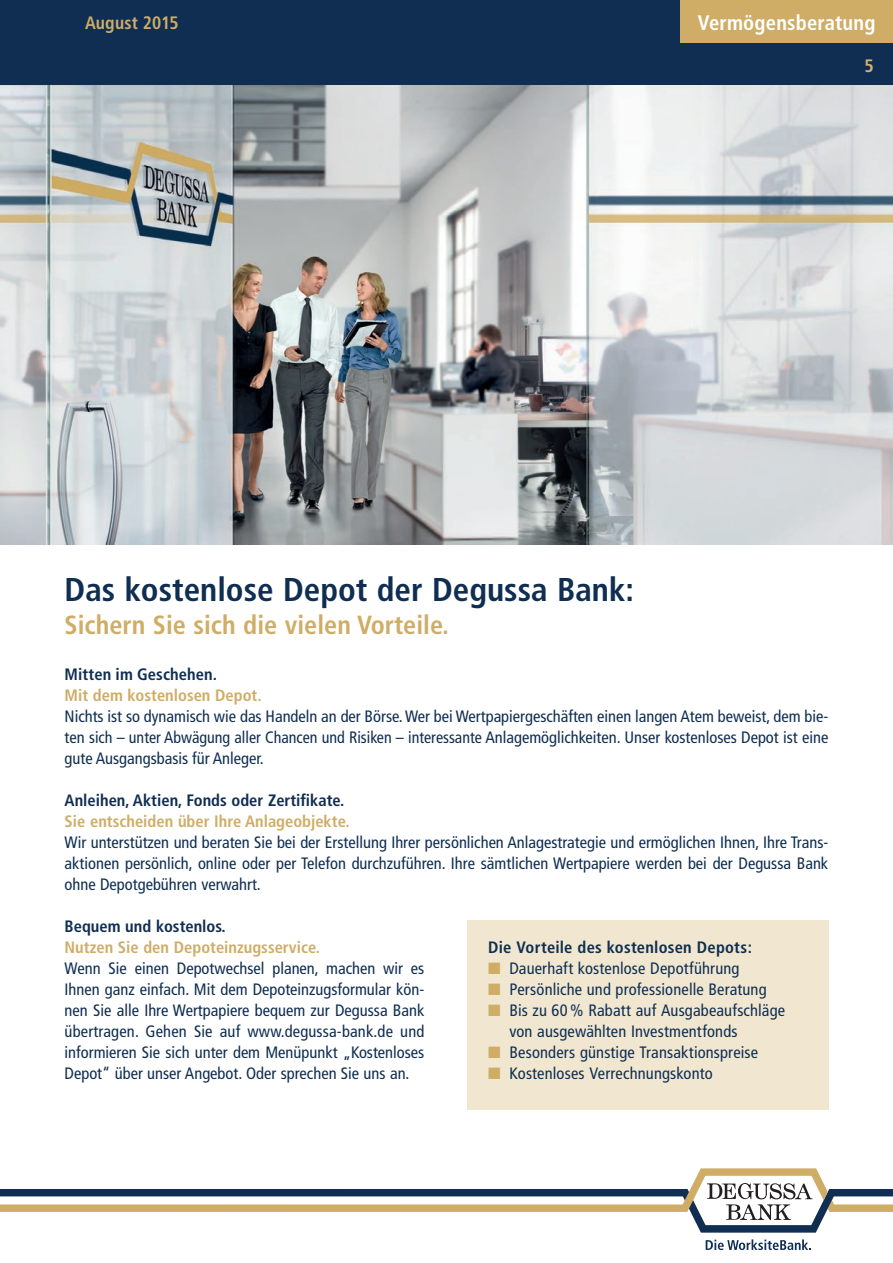
<style>
.page{position:relative;width:893px;height:1263px;background:#fff}
.page>*{position:absolute;margin:0;border:0;box-sizing:border-box;transform-origin:0 0}
.t1{font:700 condensed 33px "Frutiger";color:#0f2e52}
.t2{font:700 condensed 26.25px "Frutiger";color:#cfad66}
.t3{font:700 condensed 21px "Frutiger";letter-spacing:.01em;color:#fff}
.t4{font:700 condensed 18px "Frutiger";letter-spacing:.01em;color:#cfad66}
.t5{font:700 condensed 18px "Frutiger";color:#d3b373}
.Copy{font:condensed 16.5px/21px "Frutiger";letter-spacing:.005em;color:#0f2e52;text-align:justify}
.Copy-2{font:700 condensed 16.5px "Frutiger";color:#0f2e52}
.t6{font:700 condensed 16.5px "Frutiger";color:#cfad66}
.s1{color:#cfad66}
</style>
<div class="page">
<div style="left:0;top:0;width:893px;height:85px;background:#0f2e52"></div>
<div style="left:680px;top:0;width:213px;height:43px;background:#cfad66"></div>
<svg style="left:0;top:1168px;width:893px;height:64px"></svg>
<svg style="left:706px;top:1239px;width:105px;height:11px"></svg>
<img style="left:0;top:85px;width:893px;height:459px">
<div style="left:467px;top:921px;width:361px;height:189px;background:#f1e7d1"></div>
<p class="t4" style="left:85px;top:13px;width:95px">August 2015</p>
<p class="t3" style="left:698px;top:10px;width:179px">Vermögensberatung</p>
<p class="t5" style="left:864px;top:55px;width:11px">5</p>
<p class="t1" style="left:65px;top:570px;width:571px">Das kostenlose Depot der Degussa Bank:</p>
<p class="t2" style="left:65px;top:609px;width:386px">Sichern Sie sich die vielen Vorteile.</p>
<p class="Copy-2" style="left:65px;top:664px;width:154px">Mitten im Geschehen.</p>
<p class="t6" style="left:65px;top:685px;width:199px">Mit dem kostenlosen Depot.</p>
<p class="Copy" style="left:65px;top:706px;width:765px">Nichts ist so dynamisch wie das Handeln an der Börse. Wer bei Wertpapiergeschäften einen langen Atem beweist, dem bie&shy;ten sich – unter Abwägung aller Chancen und Risiken – interessante Anlagemöglichkeiten. Unser kostenloses Depot ist eine gute Ausgangsbasis für Anleger.</p>
<p class="Copy-2" style="left:65px;top:790px;width:281px">Anleihen, Aktien, Fonds oder Zertifikate.</p>
<p class="t6" style="left:65px;top:811px;width:286px">Sie entscheiden über Ihre Anlageobjekte.</p>
<p class="Copy" style="left:65px;top:832px;width:765px">Wir unterstützen und beraten Sie bei der Erstellung Ihrer persönlichen Anlagestrategie und ermöglichen Ihnen, Ihre Trans&shy;aktionen persönlich, online oder per Telefon durchzuführen. Ihre sämtlichen Wertpapiere werden bei der Degussa Bank ohne Depotgebühren verwahrt.</p>
<p class="Copy-2" style="left:65px;top:916px;width:163px">Bequem und kostenlos.</p>
<p class="t6" style="left:65px;top:937px;width:257px">Nutzen Sie den Depoteinzugsservice.</p>
<p class="Copy" style="left:65px;top:958px;width:361px">Wenn Sie einen Depotwechsel planen, machen wir es Ihnen ganz einfach. Mit dem Depoteinzugsformular kön&shy;nen Sie alle Ihre Wertpapiere bequem zur Degussa Bank übertragen. Gehen Sie auf www.degussa-bank.de und informieren Sie sich unter dem Menüpunkt „Kostenloses Depot“ über unser Angebot. Oder sprechen Sie uns an.</p>
<p class="Copy-2" style="left:488px;top:937px;width:266px">Die Vorteile des kostenlosen Depots:</p>
<p class="Copy" style="left:488px;top:958px;width:253px"><span class="s1">■</span> Dauerhaft kostenlose Depotführung</p>
<p class="Copy" style="left:488px;top:979px;width:280px"><span class="s1">■</span> Persönliche und professionelle Beratung</p>
<p class="Copy" style="left:509px;top:1000px;width:277px;text-indent:-21px"><span class="s1">■</span> Bis zu 60 % Rabatt auf Ausgabeaufschläge von ausgewählten Investmentfonds</p>
<p class="Copy" style="left:488px;top:1042px;width:271px"><span class="s1">■</span> Besonders günstige Transaktionspreise</p>
<p class="Copy" style="left:488px;top:1063px;width:226px"><span class="s1">■</span> Kostenloses Verrechnungskonto</p>
</div>
